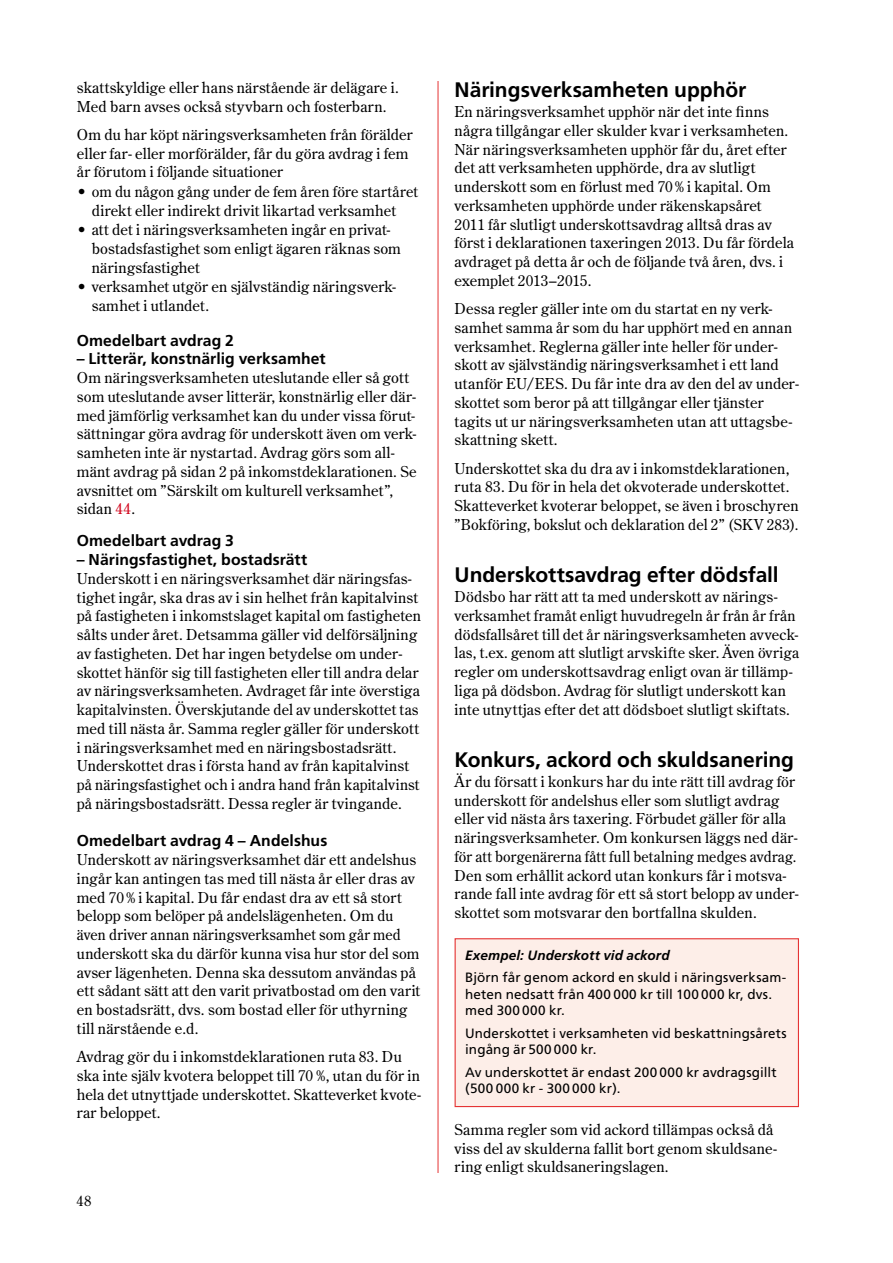
<style>
.page{position:relative;width:893px;height:1263px;background:#fff}
.page>*{position:absolute;margin:0;border:0;box-sizing:border-box;transform-origin:0 0}
.t1{font:700 21px "Frutiger";letter-spacing:-.005em;color:#000}
.t2{font:700 15.75px "Frutiger";letter-spacing:.005em;color:#000}
.t3{font:15px/18.8px "Century Old Style";letter-spacing:.01em;color:#000}
.t4{font:14.25px "Century Old Style";color:#000}
.t5{font:13.5px/16.5px "Frutiger";letter-spacing:.01em;color:#000}
.t6{font:italic 700 13.5px "Frutiger";letter-spacing:.015em;color:#000}
.s1{color:#d10019}
</style>
<div class="page">
<hr style="left:438px;top:81px;width:1px;height:1113px;background:#e53434">
<div style="left:425px;top:1173px;width:31px;height:50px;background:#fff"></div>
<div style="left:455px;top:939px;width:343px;height:167px;background:#fdeee8"></div>
<div style="left:455px;top:938px;width:344px;height:169px;border:1px solid #e53434"></div>
<p class="t3" style="left:77px;top:78px;width:323px">skattskyldige eller hans närstående är delägare i.<br>Med barn avses också styvbarn och fosterbarn.</p>
<p class="t3" style="left:77px;top:125px;width:337px">Om du har köpt näringsverksamheten från förälder eller far- eller morförälder, får du göra avdrag i fem år förutom i följande situationer</p>
<p class="t3" style="left:77px;top:182px;width:343px;text-align:center">• om du någon gång under de fem åren före startåret direkt eller indirekt drivit likartad verksamhet</p>
<p class="t3" style="left:92px;top:220px;width:311px;text-indent:-15px">• att det i näringsverksamheten ingår en privat&shy;bostadsfastighet som enligt ägaren räknas som näringsfastighet</p>
<p class="t3" style="left:92px;top:277px;width:306px;text-indent:-15px">• verksamhet utgör en självständig näringsverk&shy;samhet i utlandet.</p>
<p class="t2" style="left:77px;top:331px;width:159px">Omedelbart avdrag 2</p>
<p class="t2" style="left:77px;top:350px;width:250px">– Litterär, konstnärlig verksamhet</p>
<p class="t3" style="left:77px;top:368px;width:341px">Om näringsverksamheten uteslutande eller så gott som uteslutande avser litterär, konstnärlig eller där&shy;med jämförlig verksamhet kan du under vissa förut&shy;sättningar göra avdrag för underskott även om verk&shy;samheten inte är nystartad. Avdrag görs som all&shy;mänt avdrag på sidan 2 på inkomstdeklarationen. Se avsnittet om ”Särskilt om kulturell verksamhet”, sidan <span class="s1">44</span>.</p>
<p class="t2" style="left:77px;top:532px;width:159px">Omedelbart avdrag 3</p>
<p class="t2" style="left:77px;top:550px;width:232px">– Näringsfastighet, bostadsrätt</p>
<p class="t3" style="left:77px;top:569px;width:346px">Underskott i en näringsverksamhet där näringsfas&shy;tighet ingår, ska dras av i sin helhet från kapitalvinst på fastigheten i inkomstslaget kapital om fastigheten sålts under året. Detsamma gäller vid delförsäljning av fastigheten. Det har ingen betydelse om under&shy;skottet hänför sig till fastigheten eller till andra delar av näringsverksamheten. Avdraget får inte överstiga kapitalvinsten. Överskjutande del av underskottet tas med till nästa år. Samma regler gäller för underskott i näringsverksamhet med en näringsbostadsrätt.<br>Underskottet dras i första hand av från kapitalvinst på näringsfastighet och i andra hand från kapitalvinst på näringsbostadsrätt. Dessa regler är tvingande.</p>
<p class="t2" style="left:77px;top:832px;width:252px">Omedelbart avdrag 4 – Andelshus</p>
<p class="t3" style="left:77px;top:850px;width:345px">Underskott av näringsverksamhet där ett andelshus ingår kan antingen tas med till nästa år eller dras av med 70 % i kapital. Du får endast dra av ett så stort belopp som belöper på andelslägenheten. Om du även driver annan näringsverksamhet som går med underskott ska du därför kunna visa hur stor del som avser lägenheten. Denna ska dessutom användas på ett sådant sätt att den varit privatbostad om den varit en bostadsrätt, dvs. som bostad eller för uthyrning till närstående e.d.</p>
<p class="t3" style="left:77px;top:1047px;width:346px">Avdrag gör du i inkomstdeklarationen ruta 83. Du ska inte själv kvotera beloppet till 70 %, utan du för in hela det utnyttjade underskottet. Skatteverket kvote&shy;rar beloppet.</p>
<p class="t4" style="left:77px;top:1191px;width:16px">48</p>
<h1 class="t1" style="left:455px;top:77px;width:293px">Näringsverksamheten upphör</h1>
<p class="t3" style="left:455px;top:102px;width:341px">En näringsverksamhet upphör när det inte finns några tillgångar eller skulder kvar i verksamheten.<br>När näringsverksamheten upphör får du, året efter det att verksamheten upphörde, dra av slutligt underskott som en förlust med 70 % i kapital. Om verksamheten upphörde under räkenskapsåret 2011 får slutligt underskottsavdrag alltså dras av först i deklarationen taxeringen 2013. Du får fördela avdraget på detta år och de följande två åren, dvs. i exemplet 2013–2015.</p>
<p class="t3" style="left:455px;top:299px;width:346px">Dessa regler gäller inte om du startat en ny verk&shy;samhet samma år som du har upphört med en annan verksamhet. Reglerna gäller inte heller för under&shy;skott av självständig näringsverksamhet i ett land utanför EU/EES. Du får inte dra av den del av under&shy;skottet som beror på att tillgångar eller tjänster tagits ut ur näringsverksamheten utan att uttagsbe&shy;skattning skett.</p>
<p class="t3" style="left:455px;top:458px;width:346px">Underskottet ska du dra av i inkomstdeklarationen, ruta 83. Du för in hela det okvoterade underskottet.<br>Skatteverket kvoterar beloppet, se även i broschyren ”Bokföring, bokslut och deklaration del 2” (SKV 283).</p>
<h1 class="t1" style="left:455px;top:562px;width:326px">Underskottsavdrag efter dödsfall</h1>
<p class="t3" style="left:455px;top:587px;width:346px">Dödsbo har rätt att ta med underskott av närings&shy;verksamhet framåt enligt huvudregeln år från år från dödsfallsåret till det år näringsverksamheten avveck&shy;las, t.ex. genom att slutligt arvskifte sker. Även övriga regler om underskottsavdrag enligt ovan är tillämp&shy;liga på dödsbon. Avdrag för slutligt underskott kan inte utnyttjas efter det att dödsboet slutligt skiftats.</p>
<h1 class="t1" style="left:455px;top:747px;width:341px">Konkurs, ackord och skuldsanering</h1>
<p class="t3" style="left:455px;top:772px;width:346px">Är du försatt i konkurs har du inte rätt till avdrag för underskott för andelshus eller som slutligt avdrag eller vid nästa års taxering. Förbudet gäller för alla näringsverksamheter. Om konkursen läggs ned där&shy;för att borgenärerna fått full betalning medges avdrag.<br>Den som erhållit ackord utan konkurs får i motsva&shy;rande fall inte avdrag för ett så stort belopp av under&shy;skottet som motsvarar den bortfallna skulden.</p>
<p class="t6" style="left:465px;top:947px;width:206px">Exempel: Underskott vid ackord</p>
<p class="t5" style="left:465px;top:969px;width:323px">Björn får genom ackord en skuld i näringsverksam&shy;heten nedsatt från 400 000 kr till 100 000 kr, dvs. med 300 000 kr.</p>
<p class="t5" style="left:465px;top:1025px;width:323px">Underskottet i verksamheten vid beskattningsårets ingång är 500 000 kr.</p>
<p class="t5" style="left:465px;top:1064px;width:313px">Av underskottet är endast 200 000 kr avdragsgillt (500 000 kr - 300 000 kr).</p>
<p class="t3" style="left:455px;top:1119px;width:324px">Samma regler som vid ackord tillämpas också då viss del av skulderna fallit bort genom skuldsane&shy;ring enligt skuldsaneringslagen.</p>
</div>
